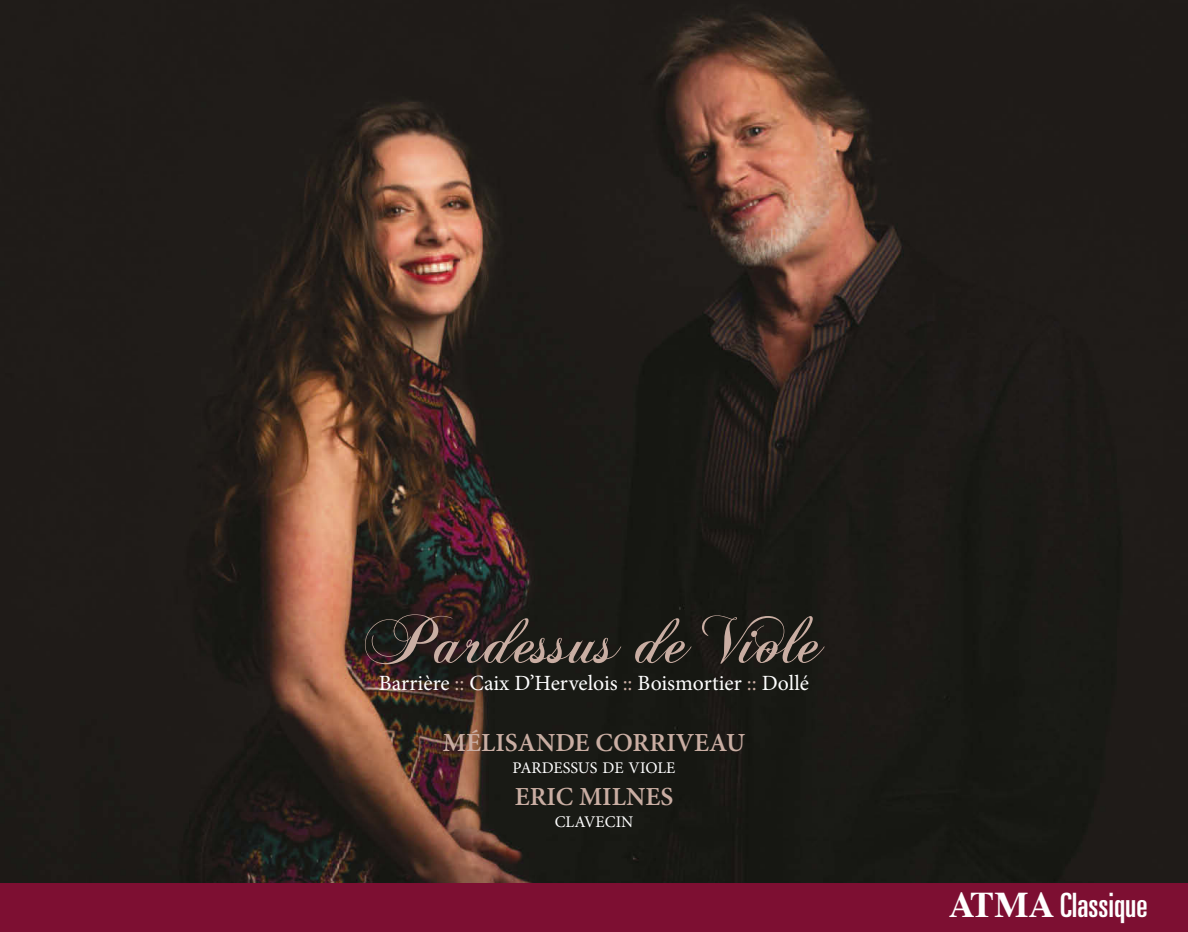
<style>
.page{position:relative;width:1188px;height:932px;background:#fff}
.page>*{position:absolute;margin:0;border:0;box-sizing:border-box;transform-origin:0 0}
.t1{font:69.45px "Chopin Script";color:#caaea3}
.t2{font:ultra-condensed 33.6px "Univers";color:#fff}
.t3{font:600 26.1px "Minion Pro";color:#caaea3}
.t4{font:21.75px "Minion Pro";letter-spacing:.005em;color:#fff}
.t5{font:16.35px "Minion Pro";color:#fff}
.s1{color:#caaea3}
.s2{font-family:"Times";font-weight:700;font-stretch:normal;font-size:36.15px}
</style>
<div class="page">
<div style="left:0;top:882px;width:1188px;height:49px;background:#7d0f32"></div>
<img style="left:0;top:0;width:1188px;height:882px">
<h1 class="t1" style="left:365px;top:597px;width:460px">Pardessus de Viole</h1>
<p class="t4" style="left:379px;top:675px;width:432px">Barrière <span class="s1">::</span> Caix D’Hervelois <span class="s1">::</span> Boismortier <span class="s1">::</span> Dollé</p>
<p class="t3" style="left:443px;top:732px;width:304px">MÉLISANDE CORRIVEAU</p>
<p class="t5" style="left:513px;top:761px;width:164px">parDessus De viole</p>
<p class="t3" style="left:515px;top:786px;width:160px">ERIC MILNES</p>
<p class="t5" style="left:555px;top:815px;width:80px">ClaveCin</p>
<h2 class="t2" style="left:949px;top:893px;width:200px"><span class="s2">ATMA</span> Classique</h2>
</div>
